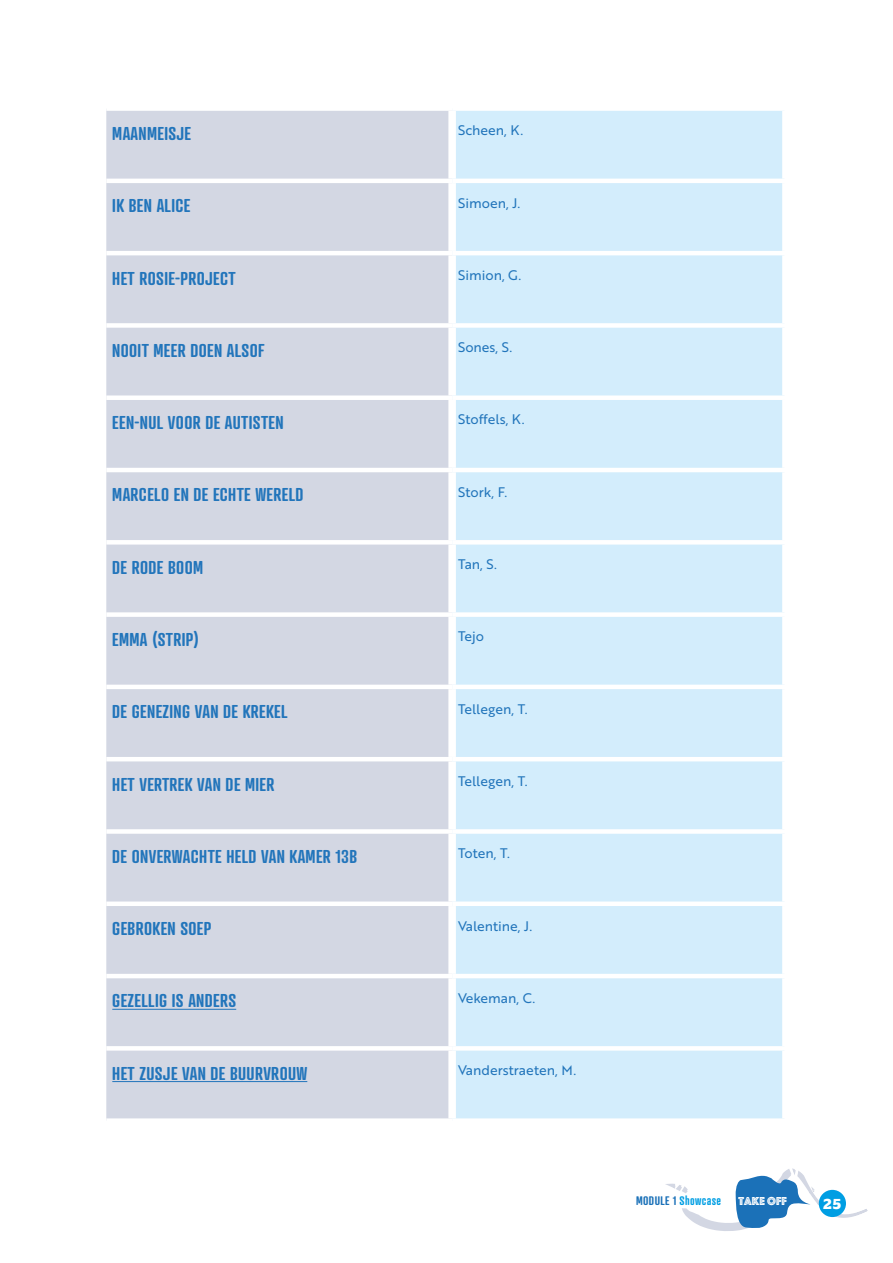
<style>
.page{position:relative;width:893px;height:1263px;background:#fff}
.page>*{position:absolute;margin:0;border:0;box-sizing:border-box;transform-origin:0 0}
.t1{font:600 18px "Atrament";letter-spacing:.02em;color:#2275bb}
.t2{font:900 15px "Lexia";color:#fff}
.t3{font:13.5px "Brother 1816 Regular";color:#2275bb}
.t4{font:600 12px "Atrament";letter-spacing:.03em;color:#009ee3}
.t5{font:12px "Phosphate Inline";color:#fff}
.s1{color:#1b71b8}
</style>
<div class="page">
<svg style="left:665px;top:1168px;width:203px;height:63px"></svg>
<div style="left:819px;top:1190px;width:27px;height:27px;background:#009ee3;border-radius:50%"></div>
<div style="left:106px;top:111px;width:342px;height:1007px;background:#d3d7e3"></div>
<div style="left:456px;top:111px;width:326px;height:1007px;background:#d3edfc"></div>
<hr style="left:452px;top:179px;width:335px;height:4px;background:#fff">
<hr style="left:452px;top:251px;width:335px;height:4px;background:#fff">
<div style="left:452px;top:323px;width:335px;height:5px;background:#fff"></div>
<div style="left:452px;top:395px;width:335px;height:5px;background:#fff"></div>
<hr style="left:452px;top:468px;width:335px;height:4px;background:#fff">
<div style="left:452px;top:540px;width:335px;height:5px;background:#fff"></div>
<div style="left:452px;top:612px;width:335px;height:5px;background:#fff"></div>
<hr style="left:452px;top:685px;width:335px;height:4px;background:#fff">
<hr style="left:452px;top:757px;width:335px;height:4px;background:#fff">
<div style="left:452px;top:829px;width:335px;height:5px;background:#fff"></div>
<div style="left:452px;top:901px;width:335px;height:5px;background:#fff"></div>
<hr style="left:452px;top:974px;width:335px;height:4px;background:#fff">
<hr style="left:452px;top:1046px;width:335px;height:4px;background:#fff">
<hr style="left:106px;top:179px;width:346px;height:4px;background:#fff">
<hr style="left:106px;top:251px;width:346px;height:4px;background:#fff">
<div style="left:106px;top:323px;width:346px;height:5px;background:#fff"></div>
<div style="left:106px;top:395px;width:346px;height:5px;background:#fff"></div>
<hr style="left:106px;top:468px;width:346px;height:4px;background:#fff">
<div style="left:106px;top:540px;width:346px;height:5px;background:#fff"></div>
<div style="left:106px;top:612px;width:346px;height:5px;background:#fff"></div>
<hr style="left:106px;top:685px;width:346px;height:4px;background:#fff">
<hr style="left:106px;top:757px;width:346px;height:4px;background:#fff">
<div style="left:106px;top:829px;width:346px;height:5px;background:#fff"></div>
<div style="left:106px;top:901px;width:346px;height:5px;background:#fff"></div>
<hr style="left:106px;top:974px;width:346px;height:4px;background:#fff">
<hr style="left:106px;top:1046px;width:346px;height:4px;background:#fff">
<hr style="left:112px;top:1009px;width:124px;height:1px;background:#2275bb">
<hr style="left:112px;top:1081px;width:195px;height:1px;background:#2275bb">
<p class="t1" style="left:112px;top:122px;width:80px">MAANMEISJE</p>
<p class="t3" style="left:458px;top:120px;width:67px">Scheen, K.</p>
<p class="t1" style="left:112px;top:194px;width:80px">IK BEN ALICE</p>
<p class="t3" style="left:458px;top:193px;width:64px">Simoen, J.</p>
<p class="t1" style="left:112px;top:267px;width:125px">HET ROSIE-PROJECT</p>
<p class="t3" style="left:458px;top:265px;width:65px">Simion, G.</p>
<p class="t1" style="left:112px;top:339px;width:154px">NOOIT MEER DOEN ALSOF</p>
<p class="t3" style="left:458px;top:337px;width:56px">Sones, S.</p>
<p class="t1" style="left:112px;top:411px;width:173px">EEN-NUL VOOR DE AUTISTEN</p>
<p class="t3" style="left:458px;top:410px;width:68px">Stoffels, K.</p>
<p class="t1" style="left:112px;top:484px;width:193px">MARCELO EN DE ECHTE WERELD</p>
<p class="t3" style="left:458px;top:482px;width:51px">Stork, F.</p>
<p class="t1" style="left:112px;top:556px;width:92px">DE RODE BOOM</p>
<p class="t3" style="left:458px;top:554px;width:40px">Tan, S.</p>
<p class="t1" style="left:112px;top:628px;width:88px">EMMA (STRIP)</p>
<p class="t3" style="left:458px;top:626px;width:28px">Tejo</p>
<p class="t1" style="left:112px;top:700px;width:177px">DE GENEZING VAN DE KREKEL</p>
<p class="t3" style="left:458px;top:699px;width:71px">Tellegen, T.</p>
<p class="t1" style="left:112px;top:773px;width:164px">HET VERTREK VAN DE MIER</p>
<p class="t3" style="left:458px;top:771px;width:71px">Tellegen, T.</p>
<p class="t1" style="left:112px;top:845px;width:246px">DE ONVERWACHTE HELD VAN KAMER 13B</p>
<p class="t3" style="left:458px;top:843px;width:53px">Toten, T.</p>
<p class="t1" style="left:112px;top:917px;width:101px">GEBROKEN SOEP</p>
<p class="t3" style="left:458px;top:915px;width:76px">Valentine, J.</p>
<p class="t1" style="left:112px;top:990px;width:125px">GEZELLIG IS ANDERS</p>
<p class="t3" style="left:458px;top:988px;width:78px">Vekeman, C.</p>
<p class="t1" style="left:112px;top:1062px;width:196px">HET ZUSJE VAN DE BUURVROUW</p>
<p class="t3" style="left:458px;top:1060px;width:120px">Vanderstraeten, M.</p>
<p class="t4" style="left:636px;top:1193px;width:86px"><span class="s1">MODULE 1</span> Showcase</p>
<p class="t5" style="left:739px;top:1192px;width:50px">TAKE OFF</p>
<p class="t2" style="left:823px;top:1193px;width:20px">25</p>
</div>
